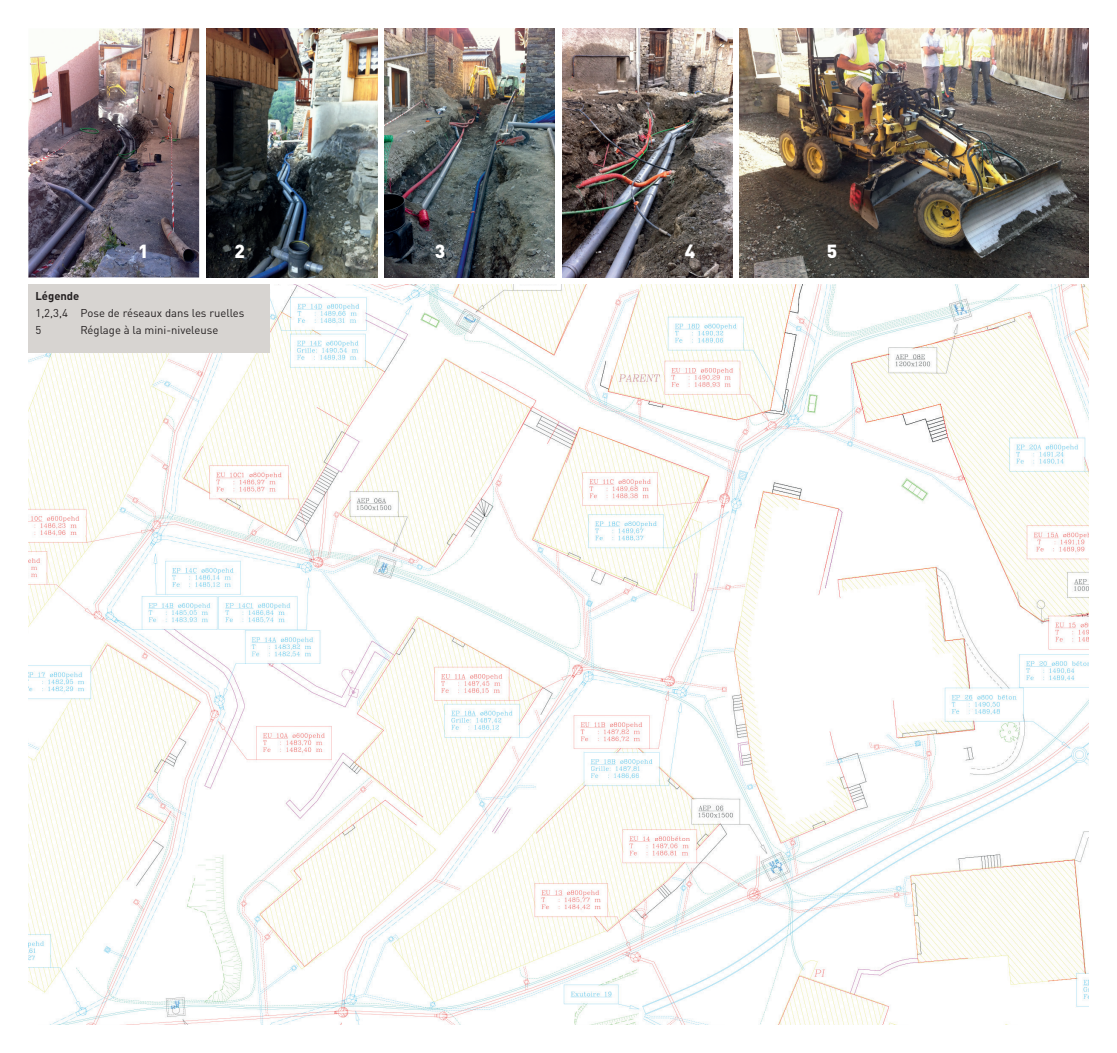
<style>
.page{position:relative;width:1117px;height:1053px;background:#fff}
.page>*{position:absolute;margin:0;border:0;box-sizing:border-box;transform-origin:0 0}
.t1{font:900 18.75px "DIN Pro";color:#fff}
.t2{font:11.25px/17px "DIN Pro";color:#231f20}
.t3{font:700 11.25px "DIN Pro";color:#231f20}
</style>
<div class="page">
<img style="left:28px;top:284px;width:1060px;height:740px">
<img style="left:562px;top:28px;width:170px;height:249px">
<img style="left:739px;top:28px;width:349px;height:249px">
<img style="left:384px;top:28px;width:171px;height:249px">
<img style="left:206px;top:28px;width:171px;height:249px">
<img style="left:28px;top:28px;width:171px;height:249px">
<div style="left:28px;top:284px;width:242px;height:69px;background:#d7d4d1"></div>
<h1 class="t1" style="left:138px;top:235px;width:12px">1</h1>
<h1 class="t1" style="left:234px;top:235px;width:12px">2</h1>
<h1 class="t1" style="left:435px;top:235px;width:12px">3</h1>
<h1 class="t1" style="left:684px;top:235px;width:12px">4</h1>
<h1 class="t1" style="left:826px;top:235px;width:12px">5</h1>
<p class="t3" style="left:35px;top:286px;width:45px">Légende</p>
<p class="t2" style="left:35px;top:303px;width:210px">1,2,3,4 Pose de réseaux dans les ruelles<br>5</p>
<p class="t2" style="left:80px;top:320px;width:139px">Réglage à la mini-niveleuse</p>
</div>
